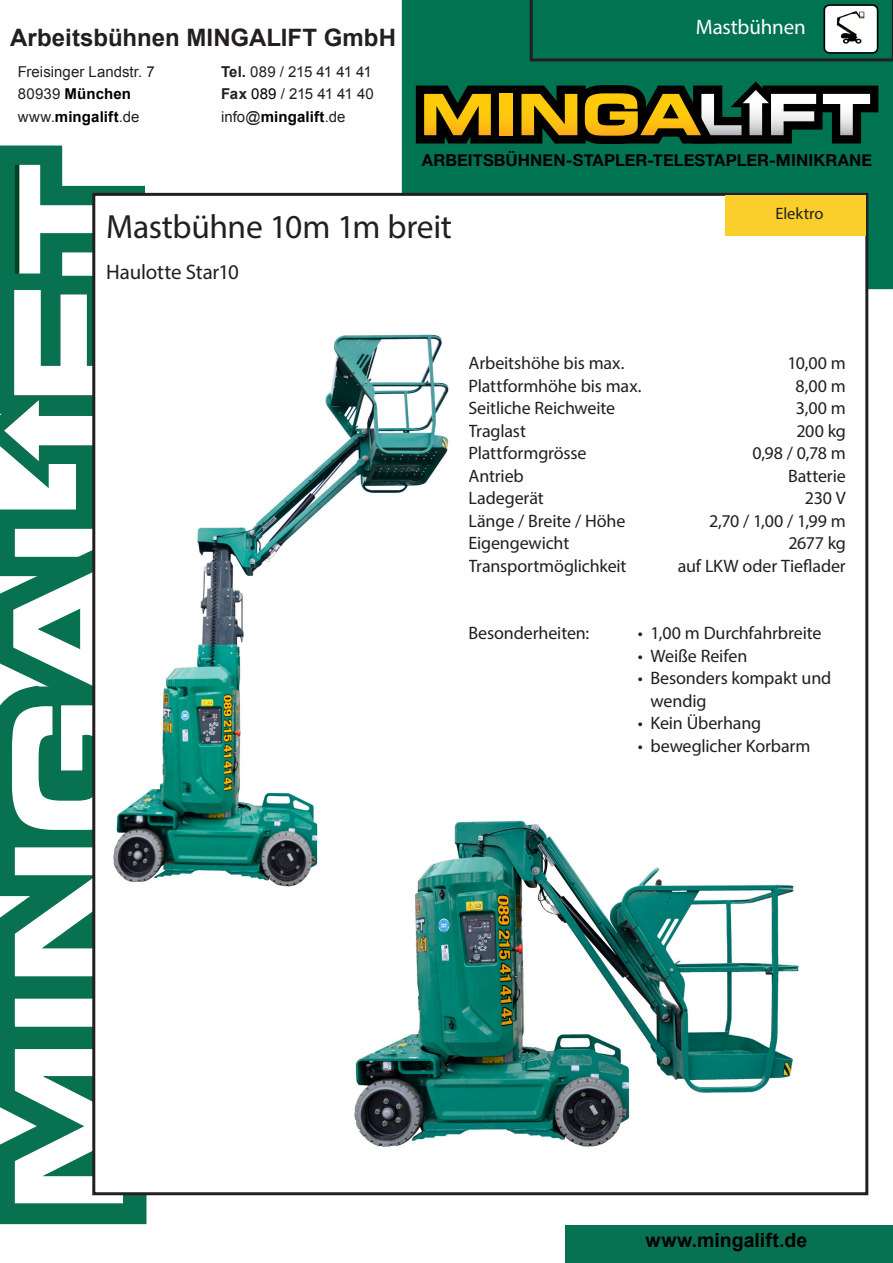
<style>
.page{position:relative;width:893px;height:1263px;background:#fff}
.page>*{position:absolute;margin:0;border:0;box-sizing:border-box;transform-origin:0 0}
.t1{font:33.6px "Myriad Pro";letter-spacing:-.01em;color:#231f20}
.t2{font:700 24px "Arial";color:#231f20}
.t3{font:21px "Myriad Pro";letter-spacing:-.01em;color:#231f20}
.t4{font:21px "Myriad Pro";letter-spacing:-.005em;color:#fff}
.t5{font:700 19.5px "Arial";letter-spacing:.005em;color:#000}
.t6{font:18px/22.5px "Myriad Pro";letter-spacing:-.005em;color:#231f20}
.t7{font:700 16.5px "Helvetica Neue";letter-spacing:.005em;color:#000}
.t8{font:16.5px "Myriad Pro";letter-spacing:-.005em;color:#231f20}
.t9{font:15px/22.5px "Arial";letter-spacing:-.03em;color:#231f20}
.t10{font:15px/22.5px "Arial";color:#231f20}
.s1{font-weight:700}
.s2{color:#000}
.s3{font-weight:700;color:#000}
</style>
<div class="page">
<div style="left:402px;top:0;width:491px;height:289px;background:#007451"></div>
<svg style="left:0;top:145px;width:147px;height:378px"></svg>
<svg style="left:13px;top:163px;width:112px;height:113px"></svg>
<svg style="left:0;top:523px;width:149px;height:702px;background:#1b7b5d"></svg>
<svg style="left:13px;top:1047px;width:112px;height:158px"></svg>
<div style="left:14px;top:998px;width:110px;height:29px;background:#fff"></div>
<div style="left:13px;top:997px;width:112px;height:31px;border:2px solid #087150"></div>
<svg style="left:13px;top:845px;width:79px;height:133px"></svg>
<svg style="left:4px;top:290px;width:88px;height:542px"></svg>
<div style="left:92px;top:193px;width:776px;height:1002px;background:#fff;border:3px solid #231f20"></div>
<div style="left:565px;top:1225px;width:328px;height:38px;background:#087151"></div>
<div style="left:725px;top:196px;width:140px;height:40px;background:#facf2b"></div>
<svg style="left:530px;top:0;width:363px;height:61px;background:#0f7556"></svg>
<svg style="left:416px;top:81px;width:462px;height:63px;background:#545b2d"></svg>
<img style="left:113px;top:334px;width:336px;height:553px">
<img style="left:832px;top:10px;width:36px;height:34px">
<img style="left:340px;top:776px;width:459px;height:371px">
<h2 class="t2" style="left:10px;top:22px;width:387px">Arbeitsbühnen MINGALIFT GmbH</h2>
<p class="t9" style="left:221px;top:60px;width:154px"><span class="s1">Tel.</span> 089 / 215 41 41 41<br><span class="s1">Fax</span> <span class="s2">089</span> / 215 41 41 40 info@<span class="s3">mingalift</span>.de</p>
<p class="t10" style="left:18px;top:60px;width:138px">Freisinger Landstr. 7<br>80939 <span class="s3">München </span>www.<span class="s3">mingalift</span>.de</p>
<p class="t4" style="left:696px;top:14px;width:111px">Mastbühnen</p>
<p class="t7" style="left:422px;top:147px;width:452px">ARBEITSBÜHNEN-STAPLER-TELESTAPLER-MINIKRANE</p>
<p class="t1" style="left:106px;top:206px;width:347px">Mastbühne 10m 1m breit</p>
<p class="t3" style="left:106px;top:259px;width:134px">Haulotte Star10</p>
<p class="t8" style="left:775px;top:203px;width:49px">Elektro</p>
<p class="t6" style="left:468px;top:351px;width:157px">Arbeitshöhe bis max.</p>
<p class="t6" style="left:468px;top:374px;width:174px">Plattformhöhe bis max.</p>
<p class="t6" style="left:468px;top:396px;width:148px">Seitliche Reichweite</p>
<p class="t6" style="left:468px;top:419px;width:59px">Traglast</p>
<p class="t6" style="left:468px;top:441px;width:120px">Plattformgrösse</p>
<p class="t6" style="left:468px;top:464px;width:57px">Antrieb</p>
<p class="t6" style="left:468px;top:486px;width:77px">Ladegerät</p>
<p class="t6" style="left:468px;top:509px;width:158px">Länge / Breite / Höhe</p>
<p class="t6" style="left:468px;top:531px;width:160px">Eigengewicht<br>Transportmöglichkeit</p>
<p class="t6" style="left:787px;top:351px;width:60px">10,00 m</p>
<p class="t6" style="left:795px;top:374px;width:52px">8,00 m</p>
<p class="t6" style="left:796px;top:396px;width:51px">3,00 m</p>
<p class="t6" style="left:796px;top:419px;width:51px">200 kg</p>
<p class="t6" style="left:752px;top:441px;width:95px">0,98 / 0,78 m</p>
<p class="t6" style="left:788px;top:464px;width:59px">Batterie</p>
<p class="t6" style="left:805px;top:486px;width:43px">230 V</p>
<p class="t6" style="left:709px;top:509px;width:138px">2,70 / 1,00 / 1,99 m</p>
<p class="t6" style="left:788px;top:531px;width:59px">2677 kg</p>
<p class="t6" style="left:678px;top:554px;width:170px">auf LKW oder Tieflader</p>
<p class="t6" style="left:468px;top:621px;width:122px">Besonderheiten:</p>
<p class="t6" style="left:638px;top:621px;width:185px">• 1,00 m Durchfahrbreite</p>
<p class="t6" style="left:638px;top:644px;width:111px">• Weiße Reifen</p>
<p class="t6" style="left:651px;top:666px;width:182px;text-indent:-13px">• Besonders kompakt und wendig</p>
<p class="t6" style="left:638px;top:711px;width:125px">• Kein Überhang</p>
<p class="t6" style="left:638px;top:734px;width:174px">• beweglicher Korbarm</p>
<p class="t5" style="left:646px;top:1227px;width:163px">www.mingalift.de</p>
</div>
